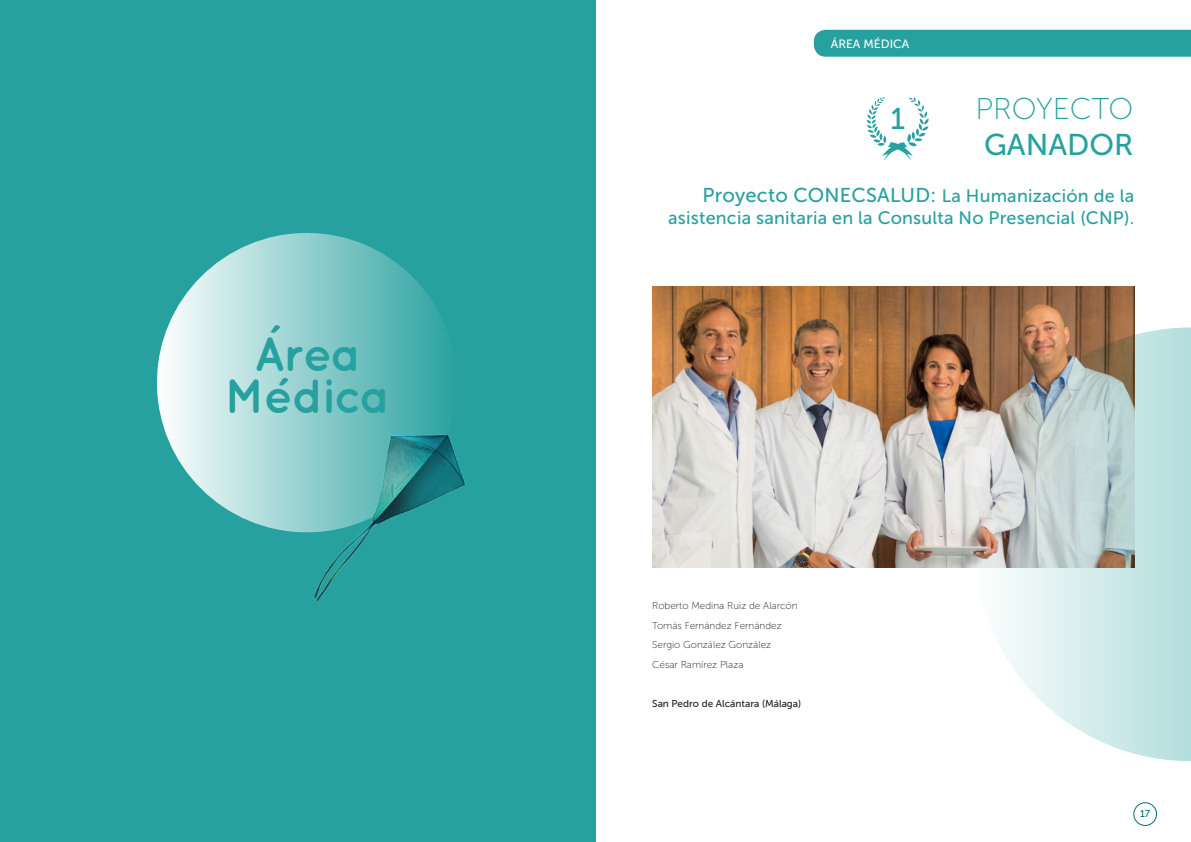
<style>
.page{position:relative;width:1191px;height:842px;background:#fff}
.page>*{position:absolute;margin:0;border:0;box-sizing:border-box;transform-origin:0 0}
.t1{font:700 48.1px "Quicksand";letter-spacing:-.03em;color:#27a19f}
.t2{font:30px "Museo Sans 100";color:#27a19f}
.t3{font:30px "Museo Sans 500";color:#27a19f}
.t4{font:20px "Museo Sans 500";letter-spacing:.01em;color:#27a19f}
.t5{font:18px "Museo Sans 500";letter-spacing:.01em;color:#27a19f}
.t6{font:12px "Museo Sans 500";color:#fff}
.t7{font:10px "Museo Sans 100";color:#231f20}
.t8{font:10px "Museo Sans 500";color:#231f20}
.t9{font:10px "Museo Sans 500";color:#006c85}
.s1{font-size:18px}
</style>
<div class="page">
<div style="left:1133px;top:802px;width:23px;height:24px;border:1px solid #006c85;border-radius:50%"></div>
<div style="left:0;top:0;width:595px;height:842px;background:#27a19f"></div>
<div style="left:157px;top:233px;width:299px;height:299px;background:linear-gradient(to right,#fefefe,#29a2a0);border-radius:50%"></div>
<img style="left:314px;top:434px;width:151px;height:167px">
<img style="left:652px;top:287px;width:482px;height:280px">
<div style="left:814px;top:30px;width:377px;height:27px;background:#27a19f"></div>
<svg style="left:866px;top:97px;width:62px;height:64px"></svg>
<svg style="left:974px;top:327px;width:217px;height:434px"></svg>
<p class="t1" style="left:254px;top:325px;width:108px">Área</p>
<p class="t1" style="left:225px;top:367px;width:167px">Médica</p>
<p class="t6" style="left:831px;top:37px;width:80px">ÁREA MÉDICA</p>
<p class="t2" style="left:975px;top:93px;width:159px">PROYECTO</p>
<p class="t3" style="left:984px;top:128px;width:151px">GANADOR</p>
<p class="t4" style="left:702px;top:184px;width:433px">Proyecto CONECSALUD: <span class="s1">La Humanización de la</span></p>
<p class="t5" style="left:668px;top:208px;width:467px">asistencia sanitaria en la Consulta No Presencial (CNP).</p>
<p class="t3" style="left:890px;top:102px;width:16px">1</p>
<p class="t7" style="left:652px;top:600px;width:147px">Roberto Medina Ruiz de Alarcón</p>
<p class="t7" style="left:652px;top:620px;width:131px">Tomás Fernández Fernández</p>
<p class="t7" style="left:652px;top:640px;width:121px">Sergio González González</p>
<p class="t7" style="left:652px;top:659px;width:93px">César Ramírez Plaza</p>
<p class="t8" style="left:652px;top:698px;width:150px">San Pedro de Alcántara (Málaga)</p>
<p class="t9" style="left:1140px;top:808px;width:12px">17</p>
</div>
